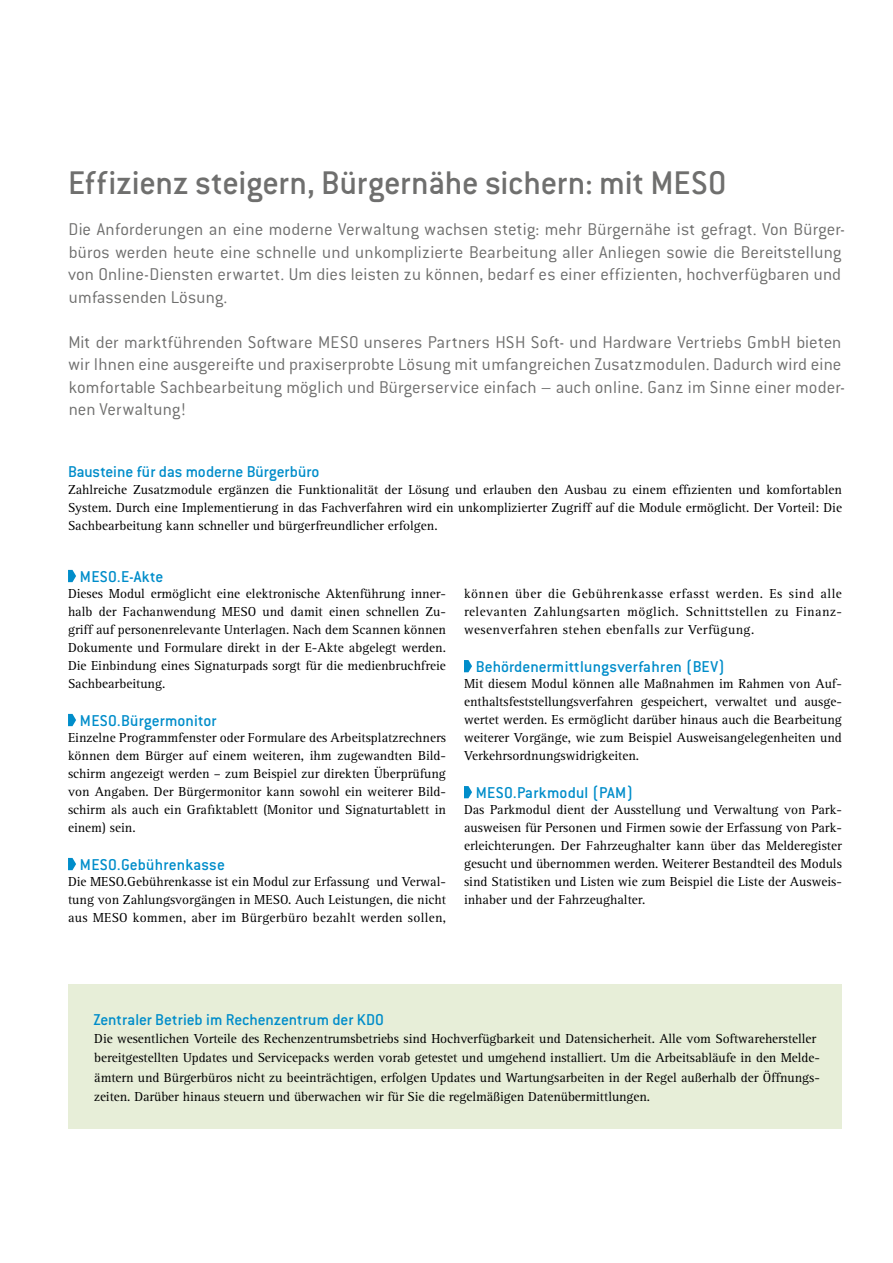
<style>
.page{position:relative;width:893px;height:1263px;background:#fff}
.page>*{position:absolute;margin:0;border:0;box-sizing:border-box;transform-origin:0 0}
.t1{font:500 36px "Conduit ITC Pro";letter-spacing:-.005em;color:#6f6f6e}
.t2{font:300 18.75px/22.5px "Conduit ITC Pro";letter-spacing:.005em;color:#6f6f6e}
.t3{font:500 17.25px "Conduit ITC Pro";letter-spacing:.005em;color:#008dca}
.t4{font:13.5px/18px "Rotis Serif Std";letter-spacing:-.005em;color:#000;text-align:justify}
</style>
<div class="page">
<svg style="left:68px;top:570px;width:8px;height:12px"></svg>
<svg style="left:68px;top:714px;width:8px;height:12px"></svg>
<svg style="left:68px;top:858px;width:8px;height:12px"></svg>
<svg style="left:464px;top:660px;width:8px;height:12px"></svg>
<svg style="left:464px;top:786px;width:8px;height:12px"></svg>
<div style="left:68px;top:984px;width:774px;height:144px;background:#e7eed8"></div>
<h1 class="t1" style="left:68px;top:163px;width:660px">Effizienz steigern, Bürgernähe sichern: mit MESO</h1>
<p class="t2" style="left:68px;top:218px;width:778px">Die Anforderungen an eine moderne Verwaltung wachsen stetig: mehr Bürgernähe ist gefragt. Von Bürger&shy;büros werden heute eine schnelle und unkomplizierte Bearbeitung aller Anliegen sowie die Bereitstellung von Online-Diensten erwartet. Um dies leisten zu können, bedarf es einer effizienten, hochverfügbaren und umfassenden Lösung.</p>
<p class="t2" style="left:68px;top:331px;width:778px">Mit der marktführenden Software MESO unseres Partners HSH Soft- und Hardware Vertriebs GmbH bieten wir Ihnen eine ausgereifte und praxiserprobte Lösung mit umfangreichen Zusatzmodulen. Dadurch wird eine komfortable Sachbearbeitung möglich und Bürgerservice einfach – auch online. Ganz im Sinne einer moder&shy;nen Verwaltung!</p>
<p class="t3" style="left:68px;top:462px;width:253px">Bausteine für das moderne Bürgerbüro</p>
<p class="t4" style="left:68px;top:480px;width:775px">Zahlreiche Zusatzmodule ergänzen die Funktionalität der Lösung und erlauben den Ausbau zu einem effizienten und komfortablen System. Durch eine Implementierung in das Fachverfahren wird ein unkomplizierter Zugriff auf die Module ermöglicht. Der Vorteil: Die Sachbearbeitung kann schneller und bürgerfreundlicher erfolgen.</p>
<p class="t3" style="left:80px;top:567px;width:85px">MESO.E-Akte</p>
<p class="t4" style="left:68px;top:585px;width:379px">Dieses Modul ermöglicht eine elektronische Aktenführung inner&shy;halb der Fachanwendung MESO und damit einen schnellen Zu&shy;griff auf personenrelevante Unterlagen. Nach dem Scannen können Dokumente und Formulare direkt in der E-Akte abgelegt werden.<br>Die Einbindung eines Signaturpads sorgt für die medienbruchfreie Sachbearbeitung.</p>
<p class="t3" style="left:80px;top:711px;width:138px">MESO.Bürgermonitor</p>
<p class="t4" style="left:68px;top:729px;width:379px">Einzelne Programmfenster oder Formulare des Arbeitsplatzrechners können dem Bürger auf einem weiteren, ihm zugewandten Bild&shy;schirm angezeigt werden – zum Beispiel zur direkten Überprüfung von Angaben. Der Bürgermonitor kann sowohl ein weiterer Bild&shy;schirm als auch ein Grafiktablett (Monitor und Signaturtablett in einem) sein.</p>
<p class="t3" style="left:80px;top:855px;width:147px">MESO.Gebührenkasse</p>
<p class="t4" style="left:68px;top:873px;width:379px">Die MESO.Gebührenkasse ist ein Modul zur Erfassung und Verwal&shy;tung von Zahlungsvorgängen in MESO. Auch Leistungen, die nicht aus MESO kommen, aber im Bürgerbüro bezahlt werden sollen,</p>
<p class="t4" style="left:464px;top:585px;width:379px">können über die Gebührenkasse erfasst werden. Es sind alle relevanten Zahlungsarten möglich. Schnittstellen zu Finanz&shy;wesenverfahren stehen ebenfalls zur Verfügung.</p>
<p class="t3" style="left:476px;top:657px;width:251px">Behördenermittlungsverfahren (BEV)</p>
<p class="t4" style="left:464px;top:675px;width:379px">Mit diesem Modul können alle Maßnahmen im Rahmen von Auf&shy;enthaltsfeststellungsverfahren gespeichert, verwaltet und ausge&shy;wertet werden. Es ermöglicht darüber hinaus auch die Bearbeitung weiterer Vorgänge, wie zum Beispiel Ausweisangelegenheiten und Verkehrsordnungswidrigkeiten.</p>
<p class="t3" style="left:476px;top:783px;width:159px">MESO.Parkmodul (PAM)</p>
<p class="t4" style="left:464px;top:801px;width:379px">Das Parkmodul dient der Ausstellung und Verwaltung von Park&shy;ausweisen für Personen und Firmen sowie der Erfassung von Park&shy;erleichterungen. Der Fahrzeughalter kann über das Melderegister gesucht und übernommen werden. Weiterer Bestandteil des Moduls sind Statistiken und Listen wie zum Beispiel die Liste der Ausweis&shy;inhaber und der Fahrzeughalter.</p>
<p class="t3" style="left:93px;top:1009px;width:292px">Zentraler Betrieb im Rechenzentrum der KDO</p>
<p class="t4" style="left:94px;top:1028px;width:727px;line-height:19.5px;text-align:left">Die wesentlichen Vorteile des Rechenzentrumsbetriebs sind Hochverfügbarkeit und Datensicherheit. Alle vom Softwarehersteller bereitgestellten Updates und Servicepacks werden vorab getestet und umgehend installiert. Um die Arbeitsabläufe in den Melde&shy;ämtern und Bürgerbüros nicht zu beeinträchtigen, erfolgen Updates und Wartungsarbeiten in der Regel außerhalb der Öffnungs&shy;zeiten. Darüber hinaus steuern und überwachen wir für Sie die regelmäßigen Datenübermittlungen.</p>
</div>
